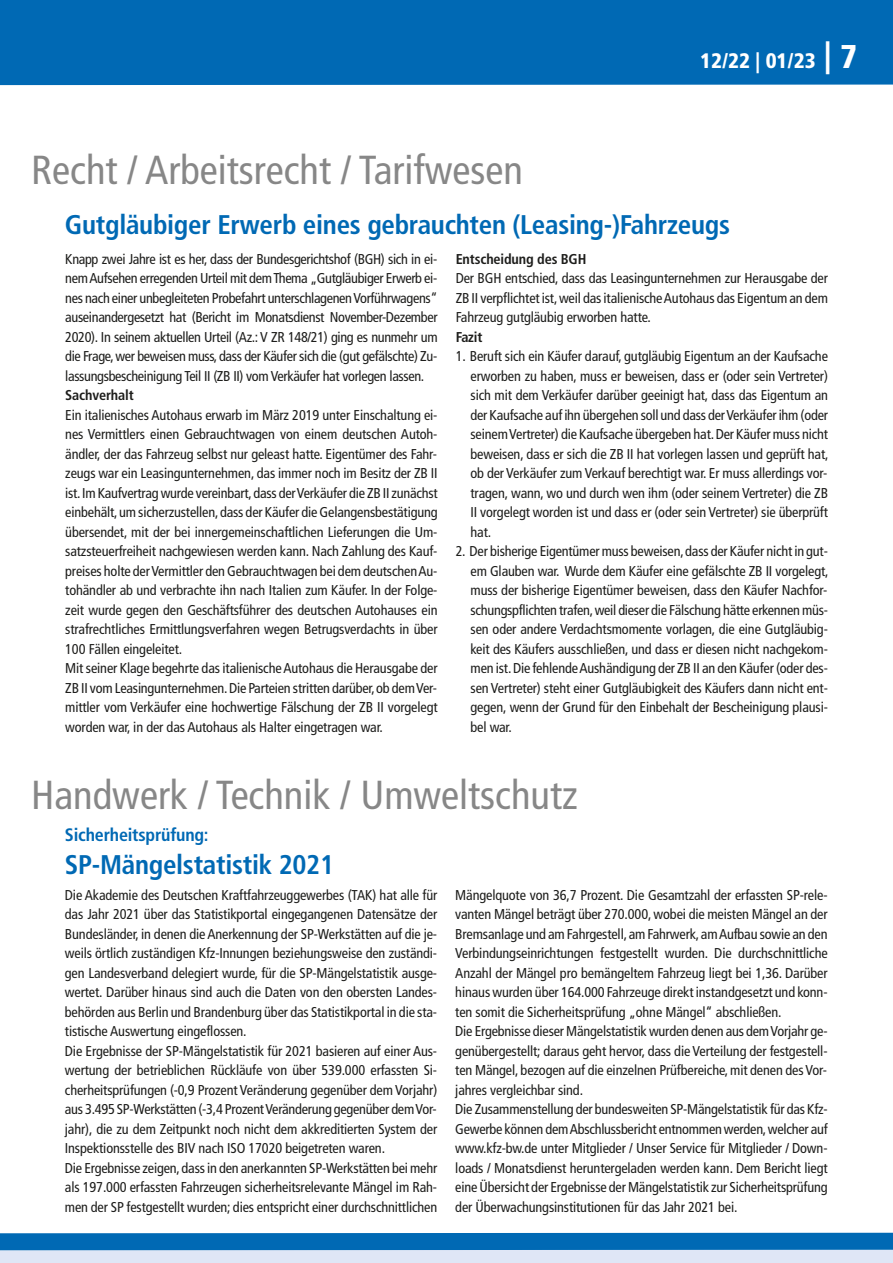
<style>
.page{position:relative;width:893px;height:1263px;background:#fff}
.page>*{position:absolute;margin:0;border:0;box-sizing:border-box;transform-origin:0 0}
.t1{font:condensed 40.5px "Frutiger";color:#878787}
.t2{font:700 condensed 27px "Frutiger";letter-spacing:-.01em;color:#0069b4}
.t3{font:900 condensed 21px "Frutiger";color:#fff}
.t4{font:700 condensed 18px "Frutiger";letter-spacing:-.01em;color:#0069b4}
.t5{font:condensed 14.25px/19.5px "Frutiger";letter-spacing:-.01em;color:#1d1d1b;text-align:justify}
.t6{font:700 condensed 14.25px "Frutiger";letter-spacing:-.01em;color:#1d1d1b}
.s1{font-size:33px}
</style>
<div class="page">
<div style="left:0;top:0;width:893px;height:85px;background:#0069b4"></div>
<svg style="left:0;top:1233px;width:893px;height:30px;background:#619fd0"></svg>
<h1 class="t1" style="left:31px;top:154px;width:493px">Recht / Arbeitsrecht / Tarifwesen</h1>
<h3 class="t3" style="left:700px;top:53px;width:158px">12/22 | 01/23 <span class="s1">| 7</span></h3>
<h2 class="t2" style="left:65px;top:214px;width:667px">Gutgläubiger Erwerb eines gebrauchten (Leasing-)Fahrzeugs</h2>
<p class="t5" style="left:65px;top:250px;width:374px">Knapp zwei Jahre ist es her, dass der Bundesgerichtshof (BGH) sich in ei&shy;nem Aufsehen erregenden Urteil mit dem Thema „Gutgläubiger Erwerb ei&shy;nes nach einer unbegleiteten Probefahrt unterschlagenen Vorführwagens“ auseinandergesetzt hat (Bericht im Monatsdienst November-Dezember 2020). In seinem aktuellen Urteil (Az.: V ZR 148/21) ging es nunmehr um die Frage, wer beweisen muss, dass der Käufer sich die (gut gefälschte) Zu&shy;lassungsbescheinigung Teil II (ZB II) vom Verkäufer hat vorlegen lassen.</p>
<p class="t6" style="left:65px;top:389px;width:70px">Sachverhalt</p>
<p class="t5" style="left:65px;top:406px;width:374px;text-align:left">Ein italienisches Autohaus erwarb im März 2019 unter Einschaltung ei&shy;nes Vermittlers einen Gebrauchtwagen von einem deutschen Autoh&shy;ändler, der das Fahrzeug selbst nur geleast hatte. Eigentümer des Fahr&shy;zeugs war ein Leasingunternehmen, das immer noch im Besitz der ZB II ist. Im Kaufvertrag wurde vereinbart, dass der Verkäufer die ZB II zunächst einbehält, um sicherzustellen, dass der Käufer die Gelangensbestätigung übersendet, mit der bei innergemeinschaftlichen Lieferungen die Um&shy;satzsteuerfreiheit nachgewiesen werden kann. Nach Zahlung des Kauf&shy;preises holte der Vermittler den Gebrauchtwagen bei dem deutschen Au&shy;tohändler ab und verbrachte ihn nach Italien zum Käufer. In der Folge&shy;zeit wurde gegen den Geschäftsführer des deutschen Autohauses ein strafrechtliches Ermittlungsverfahren wegen Betrugsverdachts in über 100 Fällen eingeleitet.<br>Mit seiner Klage begehrte das italienische Autohaus die Herausgabe der ZB II vom Leasingunternehmen. Die Parteien stritten darüber, ob dem Ver&shy;mittler vom Verkäufer eine hochwertige Fälschung der ZB II vorgelegt worden war, in der das Autohaus als Halter eingetragen war.</p>
<p class="t6" style="left:456px;top:253px;width:132px">Entscheidung des BGH</p>
<p class="t5" style="left:456px;top:269px;width:374px">Der BGH entschied, dass das Leasingunternehmen zur Herausgabe der ZB II verpflichtet ist, weil das italienische Autohaus das Eigentum an dem Fahrzeug gutgläubig erworben hatte.</p>
<p class="t6" style="left:456px;top:331px;width:28px">Fazit</p>
<p class="t5" style="left:471px;top:347px;width:359px;text-indent:-15px">1. Beruft sich ein Käufer darauf, gutgläubig Eigentum an der Kaufsache erworben zu haben, muss er beweisen, dass er (oder sein Vertreter) sich mit dem Verkäufer darüber geeinigt hat, dass das Eigentum an der Kaufsache auf ihn übergehen soll und dass der Verkäufer ihm (oder seinem Vertreter) die Kaufsache übergeben hat. Der Käufer muss nicht beweisen, dass er sich die ZB II hat vorlegen lassen und geprüft hat, ob der Verkäufer zum Verkauf berechtigt war. Er muss allerdings vor&shy;tragen, wann, wo und durch wen ihm (oder seinem Vertreter) die ZB II vorgelegt worden ist und dass er (oder sein Vertreter) sie überprüft hat.</p>
<p class="t5" style="left:471px;top:542px;width:359px;text-indent:-15px">2. Der bisherige Eigentümer muss beweisen, dass der Käufer nicht in gut&shy;em Glauben war. Wurde dem Käufer eine gefälschte ZB II vorgelegt, muss der bisherige Eigentümer beweisen, dass den Käufer Nachfor&shy;schungspflichten trafen, weil dieser die Fälschung hätte erkennen müs&shy;sen oder andere Verdachtsmomente vorlagen, die eine Gutgläubig&shy;keit des Käufers ausschließen, und dass er diesen nicht nachgekom&shy;men ist. Die fehlende Aushändigung der ZB II an den Käufer (oder des&shy;sen Vertreter) steht einer Gutgläubigkeit des Käufers dann nicht ent&shy;gegen, wenn der Grund für den Einbehalt der Bescheinigung plausi&shy;bel war.</p>
<h1 class="t1" style="left:31px;top:778px;width:548px">Handwerk / Technik / Umweltschutz</h1>
<p class="t4" style="left:65px;top:828px;width:145px">Sicherheitsprüfung:</p>
<h2 class="t2" style="left:65px;top:854px;width:271px">SP-Mängelstatistik 2021</h2>
<p class="t5" style="left:65px;top:886px;width:374px;text-align:left">Die Akademie des Deutschen Kraftfahrzeuggewerbes (TAK) hat alle für das Jahr 2021 über das Statistikportal eingegangenen Datensätze der Bundesländer, in denen die Anerkennung der SP-Werkstätten auf die je&shy;weils örtlich zuständigen Kfz-Innungen beziehungsweise den zuständi&shy;gen Landesverband delegiert wurde, für die SP-Mängelstatistik ausge&shy;wertet. Darüber hinaus sind auch die Daten von den obersten Landes&shy;behörden aus Berlin und Brandenburg über das Statistikportal in die sta&shy;tistische Auswertung eingeflossen.<br>Die Ergebnisse der SP-Mängelstatistik für 2021 basieren auf einer Aus&shy;wertung der betrieblichen Rückläufe von über 539.000 erfassten Si&shy;cherheitsprüfungen (-0,9 Prozent Veränderung gegenüber dem Vorjahr) aus 3.495 SP-Werkstätten (-3,4 Prozent Veränderung gegenüber dem Vor&shy;jahr), die zu dem Zeitpunkt noch nicht dem akkreditierten System der Inspektionsstelle des BIV nach ISO 17020 beigetreten waren.<br>Die Ergebnisse zeigen, dass in den anerkannten SP-Werkstätten bei mehr als 197.000 erfassten Fahrzeugen sicherheitsrelevante Mängel im Rah&shy;men der SP festgestellt wurden; dies entspricht einer durchschnittlichen</p>
<p class="t5" style="left:455px;top:886px;width:374px;text-align:left">Mängelquote von 36,7 Prozent. Die Gesamtzahl der erfassten SP-rele&shy;vanten Mängel beträgt über 270.000, wobei die meisten Mängel an der Bremsanlage und am Fahrgestell, am Fahrwerk, am Aufbau sowie an den Verbindungseinrichtungen festgestellt wurden. Die durchschnittliche Anzahl der Mängel pro bemängeltem Fahrzeug liegt bei 1,36. Darüber hinaus wurden über 164.000 Fahrzeuge direkt instandgesetzt und konn&shy;ten somit die Sicherheitsprüfung „ohne Mängel“ abschließen.<br>Die Ergebnisse dieser Mängelstatistik wurden denen aus dem Vorjahr ge&shy;genübergestellt; daraus geht hervor, dass die Verteilung der festgestell&shy;ten Mängel, bezogen auf die einzelnen Prüfbereiche, mit denen des Vor&shy;jahres vergleichbar sind.<br>Die Zusammenstellung der bundesweiten SP-Mängelstatistik für das Kfz-Gewerbe können dem Abschlussbericht entnommen werden, welcher auf www.kfz-bw.de unter Mitglieder / Unser Service für Mitglieder / Down&shy;loads / Monatsdienst heruntergeladen werden kann. Dem Bericht liegt eine Übersicht der Ergebnisse der Mängelstatistik zur Sicherheitsprüfung der Überwachungsinstitutionen für das Jahr 2021 bei.</p>
</div>
